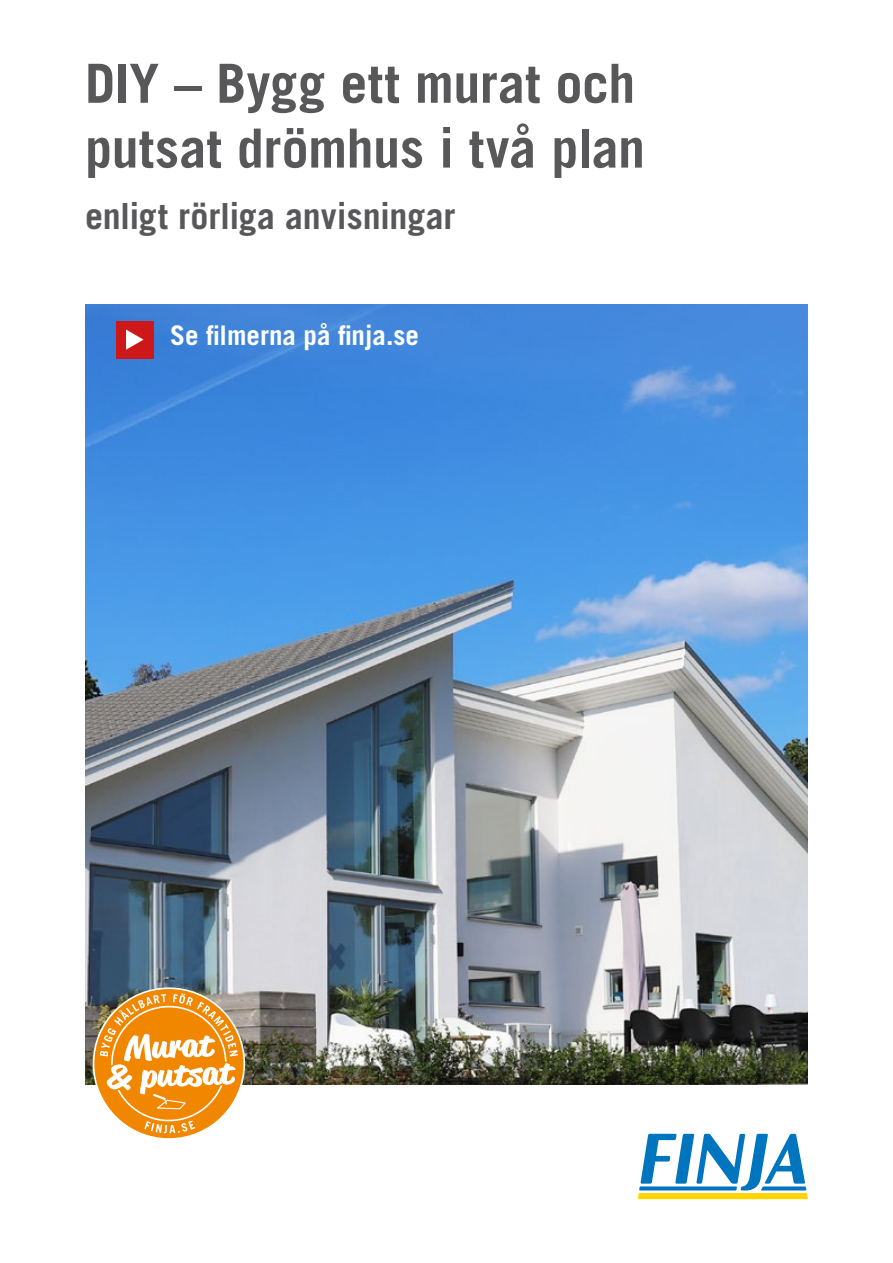
<style>
.page{position:relative;width:893px;height:1263px;background:#fff}
.page>*{position:absolute;margin:0;border:0;box-sizing:border-box;transform-origin:0 0}
.t1{font:700 54px/64.8px "Trade Gothic LT Std";color:#58585b}
.t2{font:700 36px "Trade Gothic LT Std";letter-spacing:-.005em;color:#58585b}
.t3{font:700 27px "Trade Gothic LT Std";color:#fff}
</style>
<div class="page">
<svg style="left:638px;top:1134px;width:170px;height:65px"></svg>
<img style="left:85px;top:304px;width:723px;height:780px">
<div style="left:116px;top:321px;width:37px;height:37px;background:#cd1719"></div>
<svg style="left:126px;top:329px;width:18px;height:21px"></svg>
<svg style="left:93px;top:987px;width:152px;height:152px"></svg>
<p class="t1" style="left:85px;top:50px;width:561px">DIY – Bygg ett murat och putsat drömhus i två plan</p>
<p class="t2" style="left:85px;top:194px;width:372px">enligt rörliga anvisningar</p>
<p class="t3" style="left:170px;top:319px;width:251px">Se filmerna på finja.se</p>
</div>
